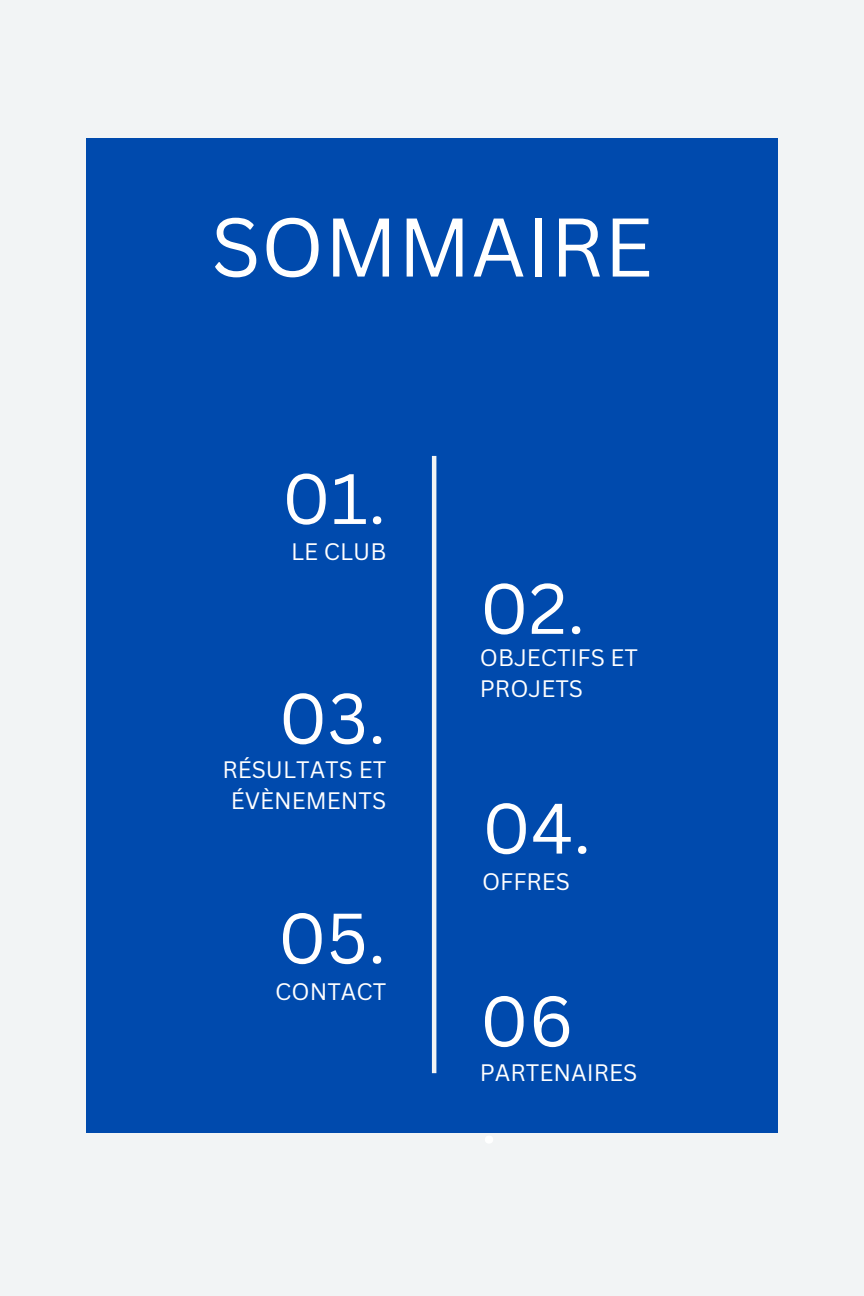
<style>
.page{position:relative;width:864px;height:1296px;background:#f2f4f5}
.page>*{position:absolute;margin:0;border:0;box-sizing:border-box;transform-origin:0 0}
.t1{font:81.3px "Canva Sans";color:#fff}
.t2{font:69.7px "Canva Sans";color:#fff}
.t3{font:23.2px/31.6px "Canva Sans";color:#fff;text-align:center}
</style>
<div class="page">
<div style="left:86px;top:138px;width:692px;height:994px;background:#004aad"></div>
<hr style="left:432px;top:456px;width:4px;height:617px;background:#f2f4f5">
<p class="t1" style="left:211px;top:190px;width:443px">SOMMAIRE</p>
<p class="t2" style="left:282px;top:450px;width:106px">01.</p>
<p class="t3" style="left:291px;top:536px;width:97px">LE CLUB</p>
<p class="t2" style="left:279px;top:669px;width:109px">03.</p>
<p class="t3" style="left:222px;top:753px;width:165px">RÉSULTATS ET<br>ÉVÈNEMENTS</p>
<p class="t2" style="left:278px;top:889px;width:110px">05.</p>
<p class="t3" style="left:275px;top:975px;width:113px">CONTACT</p>
<p class="t2" style="left:480px;top:559px;width:107px">02.</p>
<p class="t3" style="left:480px;top:641px;width:160px;text-align:left">OBJECTIFS ET<br>PROJETS</p>
<p class="t2" style="left:482px;top:779px;width:111px">04.</p>
<p class="t3" style="left:482px;top:865px;width:89px">OFFRES</p>
<p class="t2" style="left:480px;top:972px;width:95px">06</p>
<p class="t3" style="left:480px;top:1057px;width:159px">PARTENAIRES</p>
</div>
